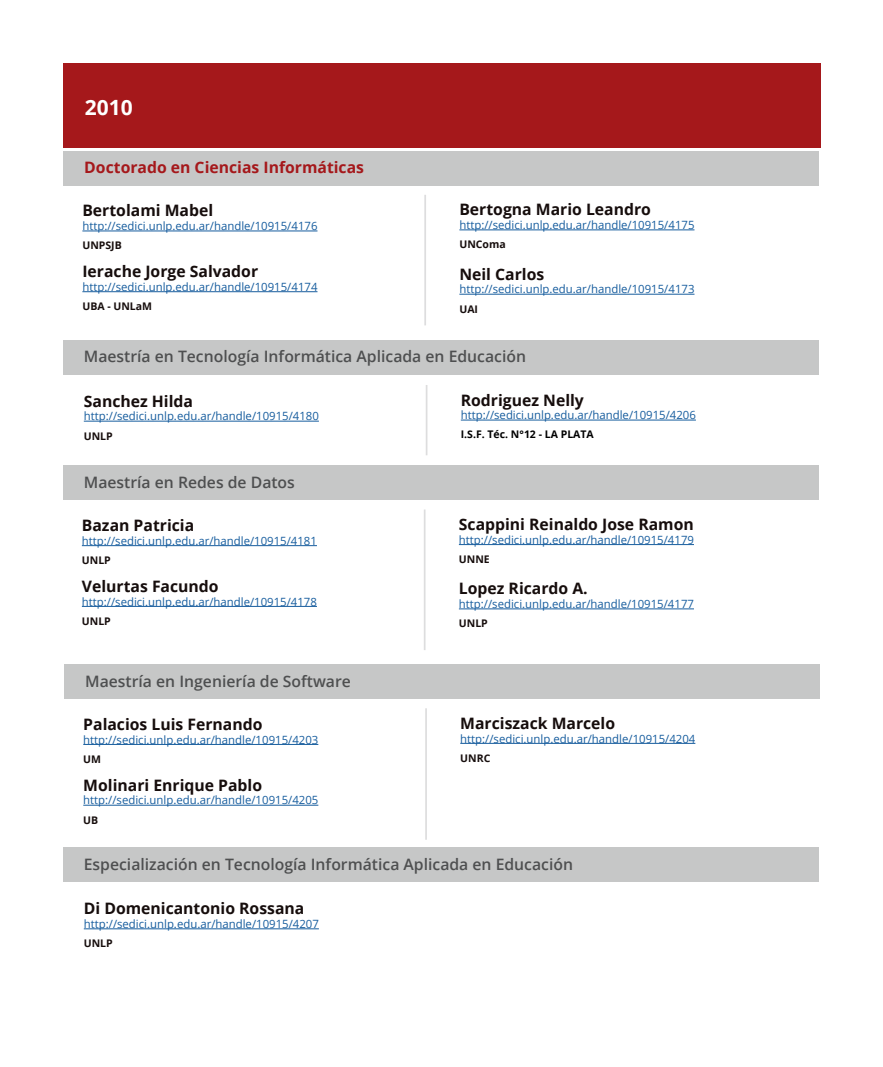
<style>
.page{position:relative;width:883px;height:1067px;background:#fff}
.page>*{position:absolute;margin:0;border:0;box-sizing:border-box;transform-origin:0 0}
.t1{font:700 21px "Open Sans";color:#fff}
.t2{font:700 15.75px "Open Sans";color:#160d0c}
.t3{font:600 15.75px "Open Sans";color:#4e4f50}
.t4{font:700 15.75px "Open Sans";color:#a5181b}
.t5{font:11.38px "Open Sans";color:#175d9e}
.t6{font:700 10.5px "Open Sans";color:#160d0c}
.t7{font:700 10.5px "Open Sans";color:#000}
</style>
<div class="page">
<hr style="left:82px;top:231px;width:235px;height:1px;background:#175d9e">
<hr style="left:82px;top:291px;width:235px;height:1px;background:#175d9e">
<hr style="left:459px;top:229px;width:235px;height:1px;background:#175d9e">
<hr style="left:459px;top:294px;width:235px;height:1px;background:#175d9e">
<hr style="left:424px;top:195px;width:2px;height:130px;background:#4e4f50">
<div style="left:63px;top:63px;width:757px;height:84px;background:#a5181b"></div>
<div style="left:64px;top:151px;width:755px;height:34px;background:#c6c7c7"></div>
<hr style="left:84px;top:421px;width:235px;height:1px;background:#175d9e">
<div style="left:63px;top:340px;width:756px;height:34px;background:#c6c7c7"></div>
<hr style="left:461px;top:420px;width:235px;height:1px;background:#175d9e">
<hr style="left:426px;top:385px;width:1px;height:70px;background:#4e4f50">
<hr style="left:82px;top:545px;width:235px;height:1px;background:#175d9e">
<hr style="left:82px;top:606px;width:235px;height:1px;background:#175d9e">
<hr style="left:459px;top:544px;width:235px;height:1px;background:#175d9e">
<hr style="left:459px;top:608px;width:235px;height:1px;background:#175d9e">
<hr style="left:424px;top:509px;width:2px;height:141px;background:#4e4f50">
<div style="left:63px;top:465px;width:756px;height:35px;background:#c6c7c7"></div>
<hr style="left:83px;top:744px;width:235px;height:1px;background:#175d9e">
<hr style="left:83px;top:805px;width:235px;height:1px;background:#175d9e">
<hr style="left:460px;top:743px;width:235px;height:1px;background:#175d9e">
<hr style="left:425px;top:708px;width:2px;height:131px;background:#4e4f50">
<div style="left:64px;top:664px;width:756px;height:35px;background:#c6c7c7"></div>
<hr style="left:84px;top:928px;width:235px;height:1px;background:#175d9e">
<div style="left:63px;top:847px;width:756px;height:35px;background:#c6c7c7"></div>
<h1 class="t1" style="left:85px;top:93px;width:49px">2010</h1>
<h2 class="t4" style="left:84px;top:156px;width:281px">Doctorado en Ciencias Informáticas</h2>
<h2 class="t2" style="left:82px;top:200px;width:132px">Bertolami Mabel</h2>
<p class="t5" style="left:82px;top:218px;width:237px">http://sedici.unlp.edu.ar/handle/10915/4176</p>
<p class="t6" style="left:82px;top:238px;width:41px">UNPSJB</p>
<h2 class="t2" style="left:82px;top:260px;width:177px">Ierache Jorge Salvador</h2>
<p class="t5" style="left:82px;top:279px;width:237px">http://sedici.unlp.edu.ar/handle/10915/4174</p>
<p class="t6" style="left:82px;top:299px;width:71px">UBA - UNLaM</p>
<h2 class="t2" style="left:459px;top:198px;width:193px">Bertogna Mario Leandro</h2>
<p class="t5" style="left:459px;top:217px;width:237px">http://sedici.unlp.edu.ar/handle/10915/4175</p>
<p class="t6" style="left:459px;top:237px;width:48px">UNComa</p>
<h2 class="t2" style="left:459px;top:263px;width:86px">Neil Carlos</h2>
<p class="t5" style="left:459px;top:281px;width:237px">http://sedici.unlp.edu.ar/handle/10915/4173</p>
<p class="t6" style="left:459px;top:301px;width:20px">UAI</p>
<h2 class="t3" style="left:84px;top:346px;width:444px">Maestría en Tecnología Informática Aplicada en Educación</h2>
<h2 class="t2" style="left:461px;top:389px;width:125px">Rodriguez Nelly</h2>
<p class="t5" style="left:461px;top:407px;width:237px">http://sedici.unlp.edu.ar/handle/10915/4206</p>
<p class="t7" style="left:461px;top:427px;width:135px">I.S.F. Téc. N°12 - LA PLATA</p>
<h2 class="t2" style="left:84px;top:390px;width:111px">Sanchez Hilda</h2>
<p class="t5" style="left:84px;top:408px;width:237px">http://sedici.unlp.edu.ar/handle/10915/4180</p>
<p class="t6" style="left:84px;top:428px;width:31px">UNLP</p>
<h2 class="t3" style="left:84px;top:471px;width:213px">Maestría en Redes de Datos</h2>
<h2 class="t2" style="left:82px;top:514px;width:114px">Bazan Patricia</h2>
<p class="t5" style="left:82px;top:533px;width:237px">http://sedici.unlp.edu.ar/handle/10915/4181</p>
<p class="t6" style="left:82px;top:553px;width:31px">UNLP</p>
<h2 class="t2" style="left:82px;top:575px;width:138px">Velurtas Facundo</h2>
<p class="t5" style="left:82px;top:593px;width:237px">http://sedici.unlp.edu.ar/handle/10915/4178</p>
<p class="t6" style="left:82px;top:613px;width:31px">UNLP</p>
<h2 class="t3" style="left:85px;top:670px;width:267px">Maestría en Ingeniería de Software</h2>
<h2 class="t2" style="left:83px;top:713px;width:181px">Palacios Luis Fernando</h2>
<p class="t5" style="left:83px;top:731px;width:237px">http://sedici.unlp.edu.ar/handle/10915/4203</p>
<p class="t6" style="left:83px;top:751px;width:19px">UM</p>
<h2 class="t2" style="left:83px;top:774px;width:180px">Molinari Enrique Pablo</h2>
<p class="t5" style="left:83px;top:792px;width:237px">http://sedici.unlp.edu.ar/handle/10915/4205</p>
<p class="t6" style="left:83px;top:812px;width:16px">UB</p>
<h2 class="t2" style="left:459px;top:513px;width:236px">Scappini Reinaldo Jose Ramon</h2>
<p class="t5" style="left:459px;top:532px;width:237px">http://sedici.unlp.edu.ar/handle/10915/4179</p>
<p class="t6" style="left:459px;top:552px;width:32px">UNNE</p>
<h2 class="t2" style="left:459px;top:577px;width:130px">Lopez Ricardo A.</h2>
<p class="t5" style="left:459px;top:596px;width:237px">http://sedici.unlp.edu.ar/handle/10915/4177</p>
<p class="t6" style="left:459px;top:616px;width:31px">UNLP</p>
<h2 class="t2" style="left:460px;top:712px;width:156px">Marciszack Marcelo</h2>
<p class="t5" style="left:460px;top:730px;width:237px">http://sedici.unlp.edu.ar/handle/10915/4204</p>
<p class="t6" style="left:460px;top:750px;width:32px">UNRC</p>
<h2 class="t3" style="left:84px;top:853px;width:491px">Especialización en Tecnología Informática Aplicada en Educación</h2>
<h2 class="t2" style="left:84px;top:897px;width:222px">Di Domenicantonio Rossana</h2>
<p class="t5" style="left:84px;top:916px;width:237px">http://sedici.unlp.edu.ar/handle/10915/4207</p>
<p class="t6" style="left:84px;top:936px;width:31px">UNLP</p>
</div>
